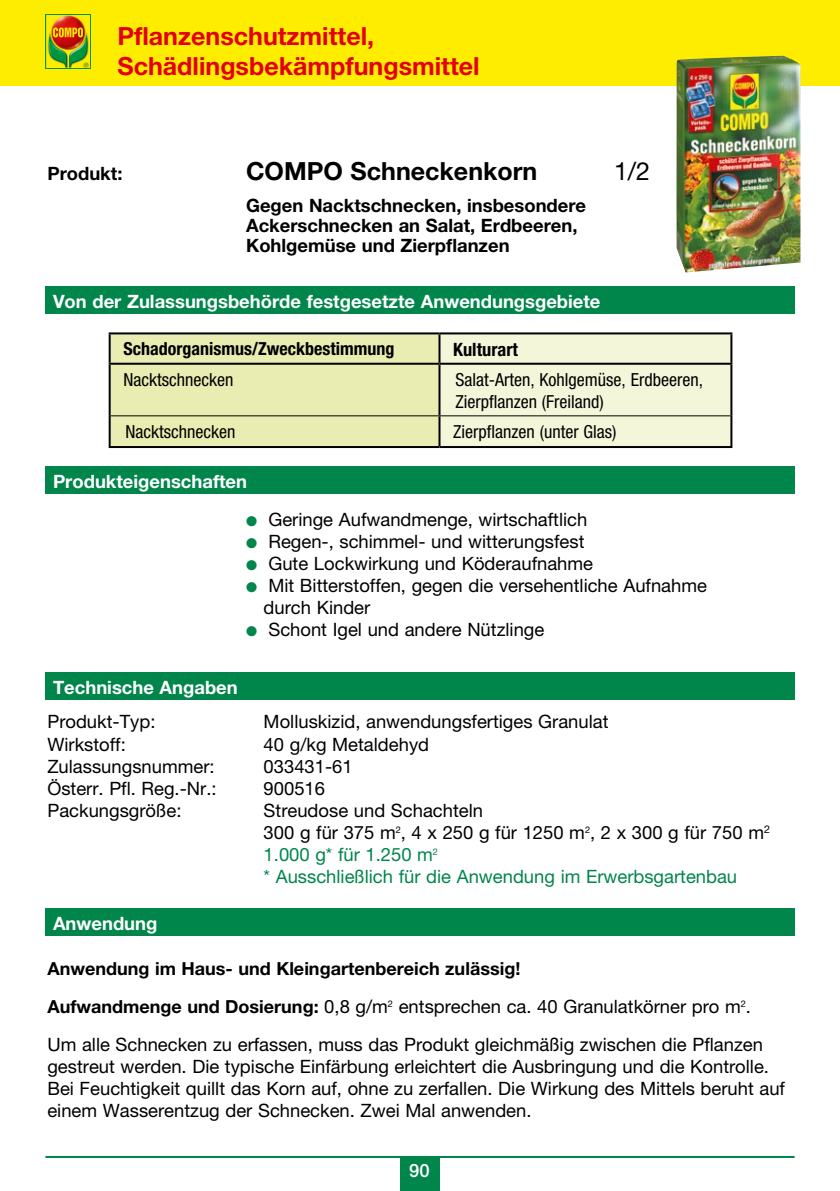
<style>
.page{position:relative;width:840px;height:1191px;background:#fff}
.page>*{position:absolute;margin:0;border:0;box-sizing:border-box;transform-origin:0 0}
.t1{font:700 25px/30px "Helvetica Neue";color:#e3000f}
.t2{font:700 25px "Helvetica Neue";color:#000}
.t3{font:25px "Helvetica Neue";color:#000}
.t4{font:18.4px/22px "Helvetica Neue";color:#000}
.t5{font:18.4px/22px "Helvetica Neue";color:#00854b}
.t6{font:700 18.4px "Helvetica Neue";color:#fff}
.t7{font:700 18.4px/20px "Helvetica Neue";color:#000}
.t8{font:700 condensed 18.4px "Helvetica Neue";color:#000}
.t9{font:500 18.4px "Helvetica Neue";color:#fff}
.t10{font:condensed 18px/21.6px "Helvetica Neue";color:#000}
.t11{font:700 18px "Helvetica Neue";color:#000}
.t12{font:700 condensed 18px "Helvetica Neue";color:#000}
.s1{color:#00854b}
.s2{color:#000}
.s3{font-weight:700;font-size:18px}
</style>
<div class="page">
<div style="left:0;top:0;width:839px;height:85px;background:#ffed00"></div>
<svg style="left:45px;top:14px;width:46px;height:54px"></svg>
<img style="left:46px;top:15px;width:44px;height:52px">
<svg style="left:53px;top:27px;width:30px;height:10px"></svg>
<div style="left:400px;top:1157px;width:39px;height:34px;background:#00854b"></div>
<hr style="left:45px;top:1156px;width:749px;height:2px;background:#00854b">
<div style="left:45px;top:286px;width:749px;height:27px;background:#00854b"></div>
<div style="left:45px;top:466px;width:749px;height:27px;background:#00854b"></div>
<div style="left:45px;top:908px;width:749px;height:27px;background:#00854b"></div>
<div style="left:45px;top:672px;width:749px;height:27px;background:#00854b"></div>
<img style="left:676px;top:56px;width:124px;height:216px">
<svg style="left:111px;top:334px;width:619px;height:112px;background:#eceec2"></svg>
<hr style="left:109px;top:332px;width:330px;height:2px;background:#000">
<hr style="left:109px;top:334px;width:2px;height:29px;background:#000">
<hr style="left:439px;top:332px;width:293px;height:2px;background:#000">
<hr style="left:438px;top:334px;width:2px;height:29px;background:#000">
<hr style="left:730px;top:334px;width:2px;height:29px;background:#000">
<hr style="left:109px;top:363px;width:330px;height:2px;background:#000">
<hr style="left:109px;top:365px;width:2px;height:51px;background:#000">
<hr style="left:439px;top:363px;width:293px;height:2px;background:#000">
<hr style="left:438px;top:365px;width:2px;height:50px;background:#000">
<hr style="left:730px;top:365px;width:2px;height:51px;background:#000">
<hr style="left:109px;top:416px;width:2px;height:30px;background:#000">
<hr style="left:438px;top:416px;width:2px;height:30px;background:#000">
<hr style="left:730px;top:416px;width:2px;height:30px;background:#000">
<hr style="left:111px;top:415px;width:328px;height:1px;background:#000">
<hr style="left:439px;top:415px;width:291px;height:1px;background:#000">
<hr style="left:109px;top:446px;width:330px;height:2px;background:#000">
<hr style="left:439px;top:446px;width:293px;height:2px;background:#000">
<h1 class="t1" style="left:117px;top:20px;width:363px">Pflanzenschutzmittel,<br>Schädlingsbekämpfungsmittel</h1>
<p class="t7" style="left:47px;top:163px;width:76px">Produkt:</p>
<h1 class="t2" style="left:246px;top:156px;width:293px">COMPO Schneckenkorn</h1>
<h1 class="t3" style="left:613px;top:157px;width:38px">1/2</h1>
<p class="t7" style="left:246px;top:195px;width:341px">Gegen Nacktschnecken, insbesondere<br>Ackerschnecken an Salat, Erdbeeren,<br>Kohlgemüse und Zierpflanzen</p>
<p class="t6" style="left:53px;top:290px;width:548px">Von der Zulassungsbehörde festgesetzte Anwendungsgebiete</p>
<p class="t12" style="left:123px;top:338px;width:272px">Schadorganismus/Zweckbestimmung</p>
<p class="t8" style="left:453px;top:338px;width:66px">Kulturart</p>
<p class="t10" style="left:123px;top:368px;width:111px">Nacktschnecken</p>
<p class="t10" style="left:455px;top:369px;width:249px">Salat-Arten, Kohlgemüse, Erdbeeren,<br>Zierpflanzen (Freiland)</p>
<p class="t10" style="left:125px;top:421px;width:111px">Nacktschnecken</p>
<p class="t10" style="left:453px;top:421px;width:165px">Zierpflanzen (unter Glas)</p>
<p class="t6" style="left:53px;top:470px;width:195px">Produkteigenschaften</p>
<p class="t4" style="left:246px;top:508px;width:342px"><span class="s1">●</span> Geringe Aufwandmenge, wirtschaftlich</p>
<p class="t4" style="left:246px;top:530px;width:340px"><span class="s1">●</span> Regen-, schimmel- und witterungsfest</p>
<p class="t4" style="left:246px;top:552px;width:348px"><span class="s1">●</span> Gute Lockwirkung und Köderaufnahme</p>
<p class="t4" style="left:263px;top:574px;width:444px;text-indent:-18px"><span class="s1">●</span> Mit Bitterstoffen, gegen die versehentliche Aufnahme durch Kinder</p>
<p class="t4" style="left:246px;top:618px;width:300px"><span class="s1">●</span> Schont Igel und andere Nützlinge</p>
<p class="t6" style="left:53px;top:676px;width:186px">Technische Angaben</p>
<p class="t4" style="left:47px;top:710px;width:110px">Produkt-Typ:</p>
<p class="t4" style="left:263px;top:710px;width:346px">Molluskizid, anwendungsfertiges Granulat</p>
<p class="t4" style="left:47px;top:732px;width:80px">Wirkstoff:</p>
<p class="t4" style="left:263px;top:732px;width:167px">40 g/kg Metaldehyd</p>
<p class="t4" style="left:47px;top:755px;width:169px">Zulassungsnummer:</p>
<p class="t4" style="left:263px;top:755px;width:91px">033431-61</p>
<p class="t4" style="left:47px;top:777px;width:171px">Österr. Pfl. Reg.-Nr.:</p>
<p class="t4" style="left:263px;top:777px;width:63px">900516</p>
<p class="t4" style="left:47px;top:799px;width:135px">Packungsgröße:</p>
<p class="t5" style="left:263px;top:799px;width:507px"><span class="s2">Streudose und Schachteln<br>300 g für 375 m</span><sup>2</sup><span class="s2">, 4 x 250 g für 1250 m</span><sup>2</sup><span class="s2">, 2 x 300 g für 750 m</span><sup>2<br></sup>1.000 g* für 1.250 m<sup>2<br></sup>* Ausschließlich für die Anwendung im Erwerbsgartenbau</p>
<p class="t6" style="left:53px;top:911px;width:106px">Anwendung</p>
<p class="t11" style="left:47px;top:957px;width:474px">Anwendung im Haus- und Kleingartenbereich zulässig!</p>
<p class="t4" style="left:47px;top:987px;width:716px;line-height:38px"><span class="s3">Aufwandmenge und Dosierung:</span> 0,8 g/m<sup>2</sup> entsprechen ca. 40 Granulatkörner pro m<sup>2</sup>.<br>Um alle Schnecken zu erfassen, muss das Produkt gleichmäßig zwischen die Pflanzen</p>
<p class="t4" style="left:47px;top:1055px;width:738px">gestreut werden. Die typische Einfärbung erleichtert die Ausbringung und die Kontrolle.<br>Bei Feuchtigkeit quillt das Korn auf, ohne zu zerfallen. Die Wirkung des Mittels beruht auf einem Wasserentzug der Schnecken. Zwei Mal anwenden.</p>
<p class="t9" style="left:409px;top:1159px;width:22px">90</p>
</div>
